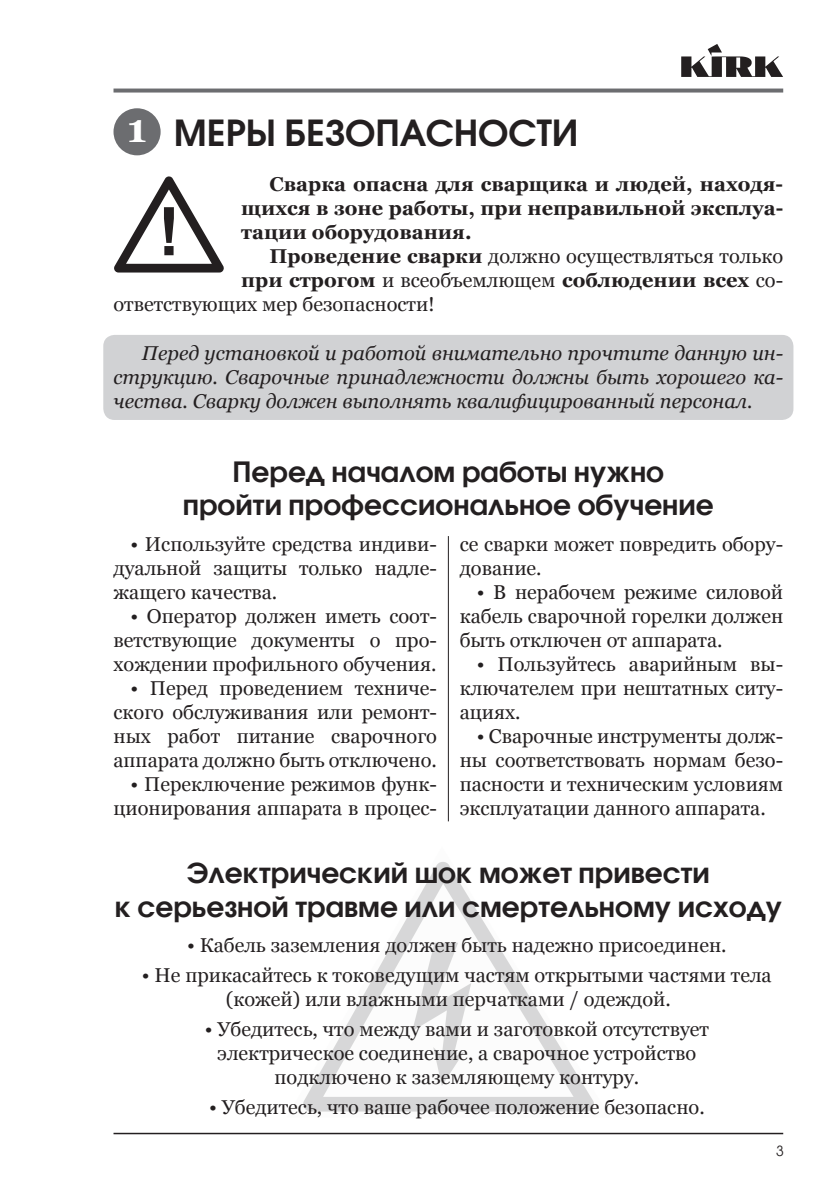
<style>
.page{position:relative;width:840px;height:1191px;background:#fff}
.page>*{position:absolute;margin:0;border:0;box-sizing:border-box;transform-origin:0 0}
.t1{font:600 36px "Avant Garde Gothic C";color:#231f20}
.t2{font:600 28px/33.6px "Avant Garde Gothic C";color:#231f20;text-align:center}
.t3{font:20px/24px "Georgia";color:#231f20;text-align:justify}
.t4{font:italic 20px/24px "Georgia";color:#231f20;text-align:justify}
.t5{font:700 20px/24px "Georgia";color:#231f20;text-align:justify}
.t6{font:14px "Avant Garde CTT";color:#231f20}
.s1{font-family:"Georgia";font-weight:700;font-size:40px;color:#fff}
.s2{font-weight:700}
.s3{font-weight:400}
</style>
<div class="page">
<svg style="left:681px;top:44px;width:101px;height:33px"></svg>
<svg style="left:113px;top:89px;width:669px;height:4px;background:#7c7d80"></svg>
<img style="left:303px;top:862px;width:291px;height:250px">
<div style="left:103px;top:335px;width:690px;height:85px;background:#d1d2d4;border-radius:11px"></div>
<div style="left:113px;top:108px;width:47px;height:47px;background:#6c6d70;border-radius:50%"></div>
<svg style="left:114px;top:176px;width:110px;height:96px"></svg>
<hr style="left:447px;top:536px;width:1px;height:285px;background:#231f20">
<hr style="left:113px;top:1132px;width:669px;height:2px;background:#231f20">
<h1 class="t1" style="left:127px;top:111px;width:452px"><span class="s1">1</span> МЕРЫ БЕЗОПАСНОСТИ</h1>
<p class="t5" style="left:241px;top:172px;width:543px;text-indent:28px">Сварка опасна для сварщика и людей, находя&shy;щихся в зоне работы, при неправильной эксплуа&shy;тации оборудования.</p>
<p class="t3" style="left:269px;top:244px;width:515px"><span class="s2">Проведение сварки</span> должно осуществляться только</p>
<p class="t5" style="left:241px;top:268px;width:543px">при строгом <span class="s3">и всеобъемлющем</span> соблюдении всех <span class="s3">со-</span></p>
<p class="t3" style="left:113px;top:292px;width:323px">ответствующих мер безопасности!</p>
<p class="t4" style="left:113px;top:341px;width:670px;text-indent:28px">Перед установкой и работой внимательно прочтите данную ин&shy;струкцию. Сварочные принадлежности должны быть хорошего ка&shy;чества. Сварку должен выполнять квалифицированный персонал.</p>
<h2 class="t2" style="left:183px;top:454px;width:532px">Перед началом работы нужно пройти профессиональное обучение</h2>
<p class="t3" style="left:113px;top:533px;width:325px;text-indent:17px">• Используйте средства индиви&shy;дуальной защиты только надле&shy;жащего качества.</p>
<p class="t3" style="left:113px;top:605px;width:325px;text-indent:17px">• Оператор должен иметь соот&shy;ветствующие документы о про&shy;хождении профильного обучения.</p>
<p class="t3" style="left:113px;top:677px;width:325px;text-indent:17px">• Перед проведением техниче&shy;ского обслуживания или ремонт&shy;ных работ питание сварочного аппарата должно быть отключено.</p>
<p class="t3" style="left:113px;top:773px;width:325px;text-align:right">• Переключение режимов функ&shy;ционирования аппарата в процес-</p>
<p class="t3" style="left:459px;top:533px;width:325px">се сварки может повредить обору&shy;дование.</p>
<p class="t3" style="left:459px;top:581px;width:325px;text-indent:17px">• В нерабочем режиме силовой кабель сварочной горелки должен быть отключен от аппарата.</p>
<p class="t3" style="left:459px;top:653px;width:325px;text-indent:17px">• Пользуйтесь аварийным вы&shy;ключателем при нештатных ситу&shy;ациях.</p>
<p class="t3" style="left:459px;top:725px;width:325px;text-indent:17px">• Сварочные инструменты долж&shy;ны соответствовать нормам безо&shy;пасности и техническим условиям эксплуатации данного аппарата.</p>
<h2 class="t2" style="left:115px;top:855px;width:668px">Электрический шок может привести<br>к серьезной травме или смертельному исходу</h2>
<p class="t3" style="left:187px;top:934px;width:540px">• Кабель заземления должен быть надежно присоединен.</p>
<p class="t3" style="left:226px;top:964px;width:547px;text-indent:-84px">• Не прикасайтесь к токоведущим частям открытыми частями тела (кожей) или влажными перчатками / одеждой.</p>
<p class="t3" style="left:204px;top:1018px;width:505px;text-align:center">• Убедитесь, что между вами и заготовкой отсутствует электрическое соединение, а сварочное устройство подключено к заземляющему контуру.</p>
<p class="t3" style="left:209px;top:1096px;width:497px">• Убедитесь, что ваше рабочее положение безопасно.</p>
<p class="t6" style="left:775px;top:1141px;width:9px">3</p>
</div>
